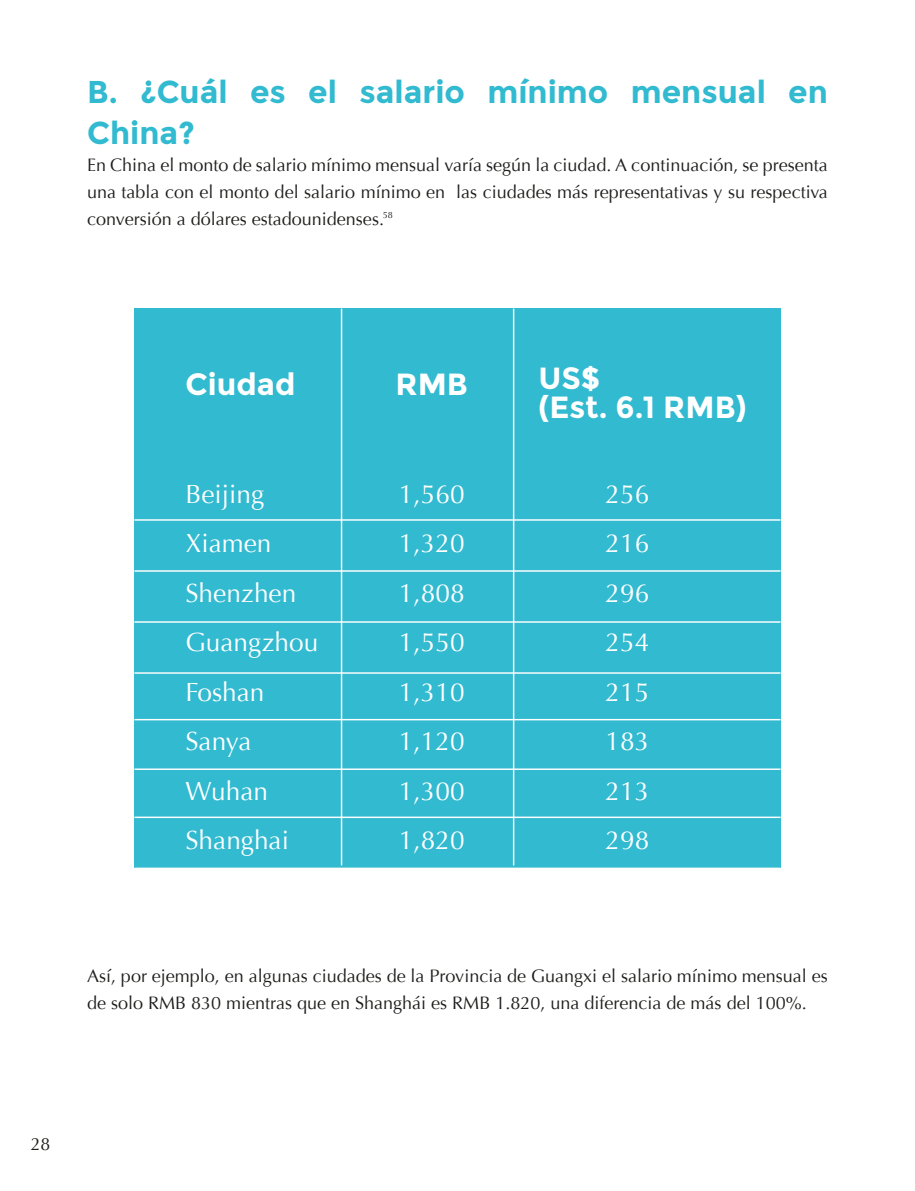
<style>
.page{position:relative;width:915px;height:1191px;background:#fff}
.page>*{position:absolute;margin:0;border:0;box-sizing:border-box;transform-origin:0 0}
.t1{font:700 31.5px/40.3px "Montserrat";color:#31bad0}
.t2{font:700 30.6px/29.1px "Montserrat";color:#fff}
.t3{font:26.25px/49.5px "Optima";color:#fff;text-align:justify}
.t4{font:18px/27px "Optima";color:#1d1d1b}
.t5{font:17.7px "Optima";color:#1d1d1b}
</style>
<div class="page">
<div style="left:134px;top:309px;width:646px;height:559px;background:#31bad0"></div>
<hr style="left:134px;top:519px;width:646px;height:2px;background:#fff">
<hr style="left:134px;top:570px;width:646px;height:2px;background:#fff">
<hr style="left:134px;top:621px;width:646px;height:2px;background:#fff">
<hr style="left:134px;top:672px;width:646px;height:2px;background:#fff">
<hr style="left:134px;top:719px;width:646px;height:1px;background:#fff">
<hr style="left:134px;top:768px;width:646px;height:2px;background:#fff">
<hr style="left:134px;top:816px;width:646px;height:2px;background:#fff">
<hr style="left:134px;top:867px;width:646px;height:2px;background:#fff">
<hr style="left:341px;top:309px;width:1px;height:556px;background:#fff">
<hr style="left:512px;top:309px;width:2px;height:556px;background:#fff">
<h1 class="t1" style="left:87px;top:72px;width:742px">B. ¿Cuál es el salario mínimo mensual en<br>China?</h1>
<p class="t4" style="left:87px;top:151px;width:742px;text-align:justify">En China el monto de salario mínimo mensual varía según la ciudad. A continuación, se presenta una tabla con el monto del salario mínimo en las ciudades más representativas y su respectiva conversión a dólares estadounidenses. <sup>58</sup></p>
<h2 class="t2" style="left:185px;top:369px;width:111px">Ciudad</h2>
<h2 class="t2" style="left:395px;top:369px;width:74px">RMB</h2>
<h2 class="t2" style="left:538px;top:363px;width:209px">US$<br>(Est. 6.1 RMB)</h2>
<h3 class="t3" style="left:185px;top:469px;width:134px;text-align:left">Beijing<br>Xiamen<br>Shenzhen<br>Guangzhou<br>Foshan<br>Sanya<br>Wuhan<br>Shanghai</h3>
<h3 class="t3" style="left:399px;top:469px;width:67px">1,560<br>1,320<br>1,808<br>1,550<br>1,310<br>1,120<br>1,300<br>1,820</h3>
<h3 class="t3" style="left:605px;top:469px;width:45px">256<br>216<br>296<br>254<br>215<br>183<br>213<br>298</h3>
<p class="t4" style="left:87px;top:962px;width:742px">Así, por ejemplo, en algunas ciudades de la Provincia de Guangxi el salario mínimo mensual es de solo RMB 830 mientras que en Shanghái es RMB 1.820, una diferencia de más del 100%.</p>
<p class="t5" style="left:31px;top:1134px;width:21px">28</p>
</div>
